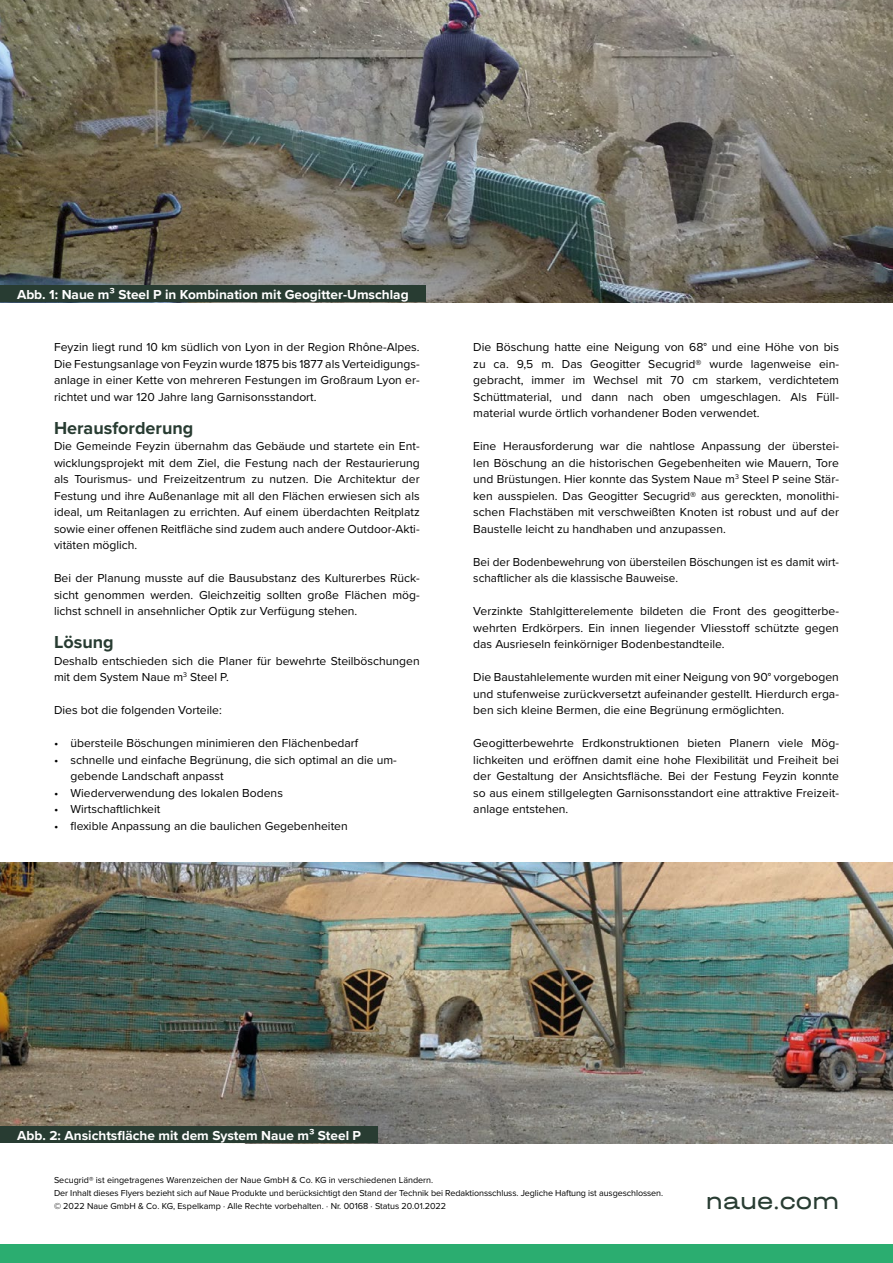
<style>
.page{position:relative;width:893px;height:1263px;background:#fff}
.page>*{position:absolute;margin:0;border:0;box-sizing:border-box;transform-origin:0 0}
.t1{font:24px "Halvar Breit";color:#283c32}
.t2{font:700 18px "Proxima Nova";color:#283c32}
.t3{font:700 13.5px "Proxima Nova";color:#fff}
.t4{font:12px/16.5px "Proxima Nova";color:#000;text-align:justify}
.t5{font:9px/13px "Proxima Nova";letter-spacing:-.01em;color:#000}
</style>
<div class="page">
<img style="left:0;top:863px;width:893px;height:280px">
<img style="left:0;top:0;width:893px;height:303px">
<div style="left:0;top:1245px;width:893px;height:18px;background:#2bad70"></div>
<div style="left:0;top:285px;width:426px;height:17px;background:#283c32"></div>
<div style="left:0;top:1127px;width:378px;height:16px;background:#283c32"></div>
<p class="t3" style="left:17px;top:284px;width:393px">Abb. 1: Naue m³ Steel P in Kombination mit Geogitter-Umschlag</p>
<p class="t4" style="left:54px;top:338px;width:367px">Feyzin liegt rund 10 km südlich von Lyon in der Region Rhône-Alpes.<br>Die Festungsanlage von Feyzin wurde 1875 bis 1877 als Verteidigungs&shy;anlage in einer Kette von mehreren Festungen im Großraum Lyon er&shy;richtet und war 120 Jahre lang Garnisonsstandort.</p>
<h2 class="t2" style="left:54px;top:414px;width:141px">Herausforderung</h2>
<p class="t4" style="left:54px;top:437px;width:367px">Die Gemeinde Feyzin übernahm das Gebäude und startete ein Ent&shy;wicklungsprojekt mit dem Ziel, die Festung nach der Restaurierung als Tourismus- und Freizeitzentrum zu nutzen. Die Architektur der Festung und ihre Außenanlage mit all den Flächen erwiesen sich als ideal, um Reitanlagen zu errichten. Auf einem überdachten Reitplatz sowie einer offenen Reitfläche sind zudem auch andere Outdoor-Akti&shy;vitäten möglich.</p>
<p class="t4" style="left:54px;top:569px;width:367px">Bei der Planung musste auf die Bausubstanz des Kulturerbes Rück&shy;sicht genommen werden. Gleichzeitig sollten große Flächen mög&shy;lichst schnell in ansehnlicher Optik zur Verfügung stehen.</p>
<h2 class="t2" style="left:54px;top:629px;width:61px">Lösung</h2>
<p class="t4" style="left:54px;top:652px;width:367px">Deshalb entschieden sich die Planer für bewehrte Steilböschungen mit dem System Naue m<sup>3</sup> Steel P.</p>
<p class="t4" style="left:54px;top:701px;width:169px">Dies bot die folgenden Vorteile:</p>
<p class="t4" style="left:54px;top:734px;width:306px">• übersteile Böschungen minimieren den Flächenbedarf</p>
<p class="t4" style="left:70px;top:751px;width:328px;text-indent:-16px">• schnelle und einfache Begrünung, die sich optimal an die um&shy;gebende Landschaft anpasst</p>
<p class="t4" style="left:54px;top:784px;width:230px">• Wiederverwendung des lokalen Bodens</p>
<p class="t4" style="left:54px;top:800px;width:108px">• Wirtschaftlichkeit</p>
<p class="t4" style="left:54px;top:817px;width:295px">• flexible Anpassung an die baulichen Gegebenheiten</p>
<p class="t4" style="left:473px;top:338px;width:367px">Die Böschung hatte eine Neigung von 68° und eine Höhe von bis zu ca. 9,5 m. Das Geogitter Secugrid® wurde lagenweise ein&shy;gebracht, immer im Wechsel mit 70 cm starkem, verdichtetem Schüttmaterial, und dann nach oben umgeschlagen. Als Füll&shy;material wurde örtlich vorhandener Boden verwendet.</p>
<p class="t4" style="left:473px;top:437px;width:367px">Eine Herausforderung war die nahtlose Anpassung der überstei&shy;len Böschung an die historischen Gegebenheiten wie Mauern, Tore und Brüstungen. Hier konnte das System Naue m<sup>3</sup> Steel P seine Stär&shy;ken ausspielen. Das Geogitter Secugrid® aus gereckten, monolithi&shy;schen Flachstäben mit verschweißten Knoten ist robust und auf der Baustelle leicht zu handhaben und anzupassen.</p>
<p class="t4" style="left:473px;top:553px;width:367px">Bei der Bodenbewehrung von übersteilen Böschungen ist es damit wirt&shy;schaftlicher als die klassische Bauweise.</p>
<p class="t4" style="left:473px;top:602px;width:367px">Verzinkte Stahlgitterelemente bildeten die Front des geogitterbe&shy;wehrten Erdkörpers. Ein innen liegender Vliesstoff schützte gegen das Ausrieseln feinkörniger Bodenbestandteile.</p>
<p class="t4" style="left:473px;top:668px;width:367px">Die Baustahlelemente wurden mit einer Neigung von 90° vorgebogen und stufenweise zurückversetzt aufeinander gestellt. Hierdurch erga&shy;ben sich kleine Bermen, die eine Begrünung ermöglichten.</p>
<p class="t4" style="left:473px;top:734px;width:367px">Geogitterbewehrte Erdkonstruktionen bieten Planern viele Mög&shy;lichkeiten und eröffnen damit eine hohe Flexibilität und Freiheit bei der Gestaltung der Ansichtsfläche. Bei der Festung Feyzin konnte so aus einem stillgelegten Garnisonsstandort eine attraktive Freizeit&shy;anlage entstehen.</p>
<p class="t3" style="left:17px;top:1126px;width:345px">Abb. 2: Ansichtsfläche mit dem System Naue m³ Steel P</p>
<p class="t5" style="left:54px;top:1173px;width:611px">Secugrid® ist eingetragenes Warenzeichen der Naue GmbH &amp; Co. KG in verschiedenen Ländern.<br>Der Inhalt dieses Flyers bezieht sich auf Naue Produkte und berücksichtigt den Stand der Technik bei Redaktionsschluss. Jegliche Haftung ist ausgeschlossen. © 2022 Naue GmbH &amp; Co. KG, Espelkamp · Alle Rechte vorbehalten. · Nr. 00168 · Status 20.01.2022</p>
<h1 class="t1" style="left:706px;top:1186px;width:135px">naue.com</h1>
</div>
